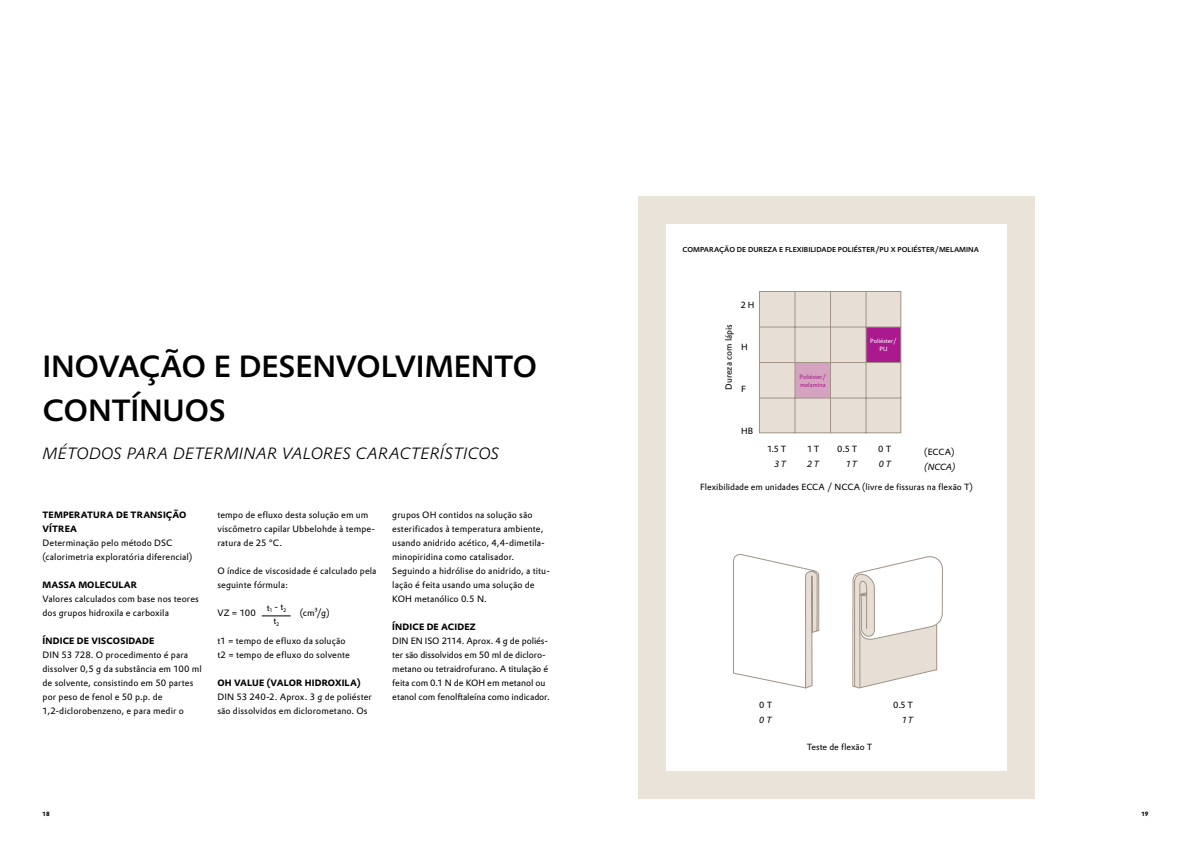
<style>
.page{position:relative;width:1191px;height:842px;background:#fff}
.page>*{position:absolute;margin:0;border:0;box-sizing:border-box;transform-origin:0 0}
.t1{font:500 30px/44px "Evonik Prokyon";letter-spacing:-.01em;color:#000}
.t2{font:italic 300 16px "Evonik Prokyon";letter-spacing:.02em;color:#000}
.t3{font:9px/14px "Evonik Prokyon";letter-spacing:.01em;color:#000}
.t4{font:700 9px/14px "Evonik Prokyon";letter-spacing:.015em;color:#000}
.t5{font:8.8px "Evonik Prokyon";color:#000}
.t6{font:italic 8.8px "Evonik Prokyon";color:#000}
.t7{font:500 7px "Evonik Prokyon";color:#000}
.t8{font:6px/8px "Evonik Prokyon";color:#aa198d}
.t9{font:6px/8px "Evonik Prokyon";color:#fff;text-align:center}
.t10{font:700 6px "Evonik Prokyon";color:#000}
</style>
<div class="page">
<div style="left:638px;top:196px;width:397px;height:602px;background:#e9e3da"></div>
<svg style="left:262px;top:616px;width:29px;height:1px"></svg>
<div style="left:666px;top:224px;width:340px;height:546px;background:#fff"></div>
<svg style="left:759px;top:291px;width:143px;height:143px"></svg>
<svg style="left:733px;top:554px;width:86px;height:135px"></svg>
<svg style="left:852px;top:556px;width:91px;height:133px"></svg>
<h1 class="t1" style="left:43px;top:342px;width:496px">INOVAÇÃO E DESENVOLVIMENTO<br>CONTÍNUOS</h1>
<h2 class="t2" style="left:43px;top:441px;width:458px">MÉTODOS PARA DETERMINAR VALORES CARACTERÍSTICOS</h2>
<p class="t4" style="left:43px;top:507px;width:145px">TEMPERATURA DE TRANSIÇÃO<br>VÍTREA</p>
<p class="t3" style="left:43px;top:535px;width:151px">Determinação pelo método DSC (calorimetria exploratória diferencial)</p>
<p class="t4" style="left:43px;top:577px;width:96px">MASSA MOLECULAR</p>
<p class="t3" style="left:43px;top:591px;width:158px">Valores calculados com base nos teores dos grupos hidroxila e carboxila</p>
<p class="t4" style="left:43px;top:633px;width:113px">ÍNDICE DE VISCOSIDADE</p>
<p class="t3" style="left:43px;top:647px;width:161px">DIN 53 728. O procedimento é para dissolver 0,5 g da substância em 100 ml de solvente, consistindo em 50 partes por peso de fenol e 50 p.p. de 1,2-diclorobenzeno, e para medir o</p>
<p class="t3" style="left:217px;top:507px;width:159px">tempo de efluxo desta solução em um viscômetro capilar Ubbelohde à tempe&shy;ratura de 25 °C.</p>
<p class="t3" style="left:217px;top:563px;width:161px">O índice de viscosidade é calculado pela seguinte fórmula:</p>
<p class="t3" style="left:217px;top:605px;width:40px">VZ = 100</p>
<p class="t3" style="left:300px;top:605px;width:31px">(cm3/g)</p>
<p class="t3" style="left:217px;top:633px;width:134px">t1 = tempo de efluxo da solução t2 = tempo de efluxo do solvente</p>
<p class="t4" style="left:217px;top:675px;width:145px">OH VALUE (VALOR HIDROXILA)</p>
<p class="t3" style="left:217px;top:689px;width:156px">DIN 53 240-2. Aprox. 3 g de poliéster são dissolvidos em diclorometano. Os</p>
<p class="t3" style="left:267px;top:600px;width:21px;text-align:center">t<sub>1</sub> - t<sub>2 </sub>t<sub>2</sub></p>
<p class="t3" style="left:392px;top:507px;width:159px">grupos OH contidos na solução são esterificados à temperatura ambiente, usando anidrido acético, 4,4-dimetila&shy;minopiridina como catalisador.<br>Seguindo a hidrólise do anidrido, a titu&shy;lação é feita usando uma solução de KOH metanólico 0.5 N.</p>
<p class="t4" style="left:392px;top:619px;width:85px">ÍNDICE DE ACIDEZ</p>
<p class="t3" style="left:392px;top:633px;width:159px">DIN EN ISO 2114. Aprox. 4 g de poliés&shy;ter são dissolvidos em 50 ml de dicloro&shy;metano ou tetraidrofurano. A titulação é feita com 0.1 N de KOH em metanol ou etanol com fenolftaleína como indicador.</p>
<p class="t7" style="left:682px;top:244px;width:298px">COMPARAÇÃO DE DUREZA E FLEXIBILIDADE POLIÉSTER/PU X POLIÉSTER/MELAMINA</p>
<p class="t5" style="left:741px;top:298px;width:15px">2 H</p>
<p class="t5" style="left:741px;top:340px;width:8px">H</p>
<p class="t5" style="left:741px;top:382px;width:6px">F</p>
<p class="t5" style="left:741px;top:424px;width:13px">HB</p>
<p class="t5" style="left:722px;top:390px;width:67px;rotate:-90deg">Dureza com lápis</p>
<p class="t8" style="left:799px;top:372px;width:28px">Poliéster/ melamina</p>
<p class="t9" style="left:870px;top:337px;width:28px">Poliéster/<br>PU</p>
<p class="t5" style="left:767px;top:442px;width:20px">1.5 T</p>
<p class="t5" style="left:807px;top:442px;width:13px">1 T</p>
<p class="t5" style="left:837px;top:442px;width:22px">0.5 T</p>
<p class="t5" style="left:878px;top:442px;width:15px">0 T</p>
<p class="t6" style="left:775px;top:457px;width:13px">3 T</p>
<p class="t6" style="left:807px;top:457px;width:13px">2 T</p>
<p class="t6" style="left:846px;top:457px;width:12px">1 T</p>
<p class="t6" style="left:878px;top:457px;width:14px">0 T</p>
<p class="t5" style="left:924px;top:445px;width:32px">(ECCA)</p>
<p class="t6" style="left:924px;top:460px;width:33px">(NCCA)</p>
<p class="t5" style="left:700px;top:480px;width:274px">Flexibilidade em unidades ECCA / NCCA (livre de fissuras na flexão T)</p>
<p class="t5" style="left:759px;top:698px;width:15px">0 T</p>
<p class="t5" style="left:893px;top:698px;width:22px">0.5 T</p>
<p class="t6" style="left:759px;top:713px;width:14px">0 T</p>
<p class="t6" style="left:902px;top:713px;width:12px">1 T</p>
<p class="t5" style="left:806px;top:740px;width:67px">Teste de flexão T</p>
<p class="t10" style="left:43px;top:809px;width:9px">18</p>
<p class="t10" style="left:1141px;top:809px;width:9px">19</p>
</div>
